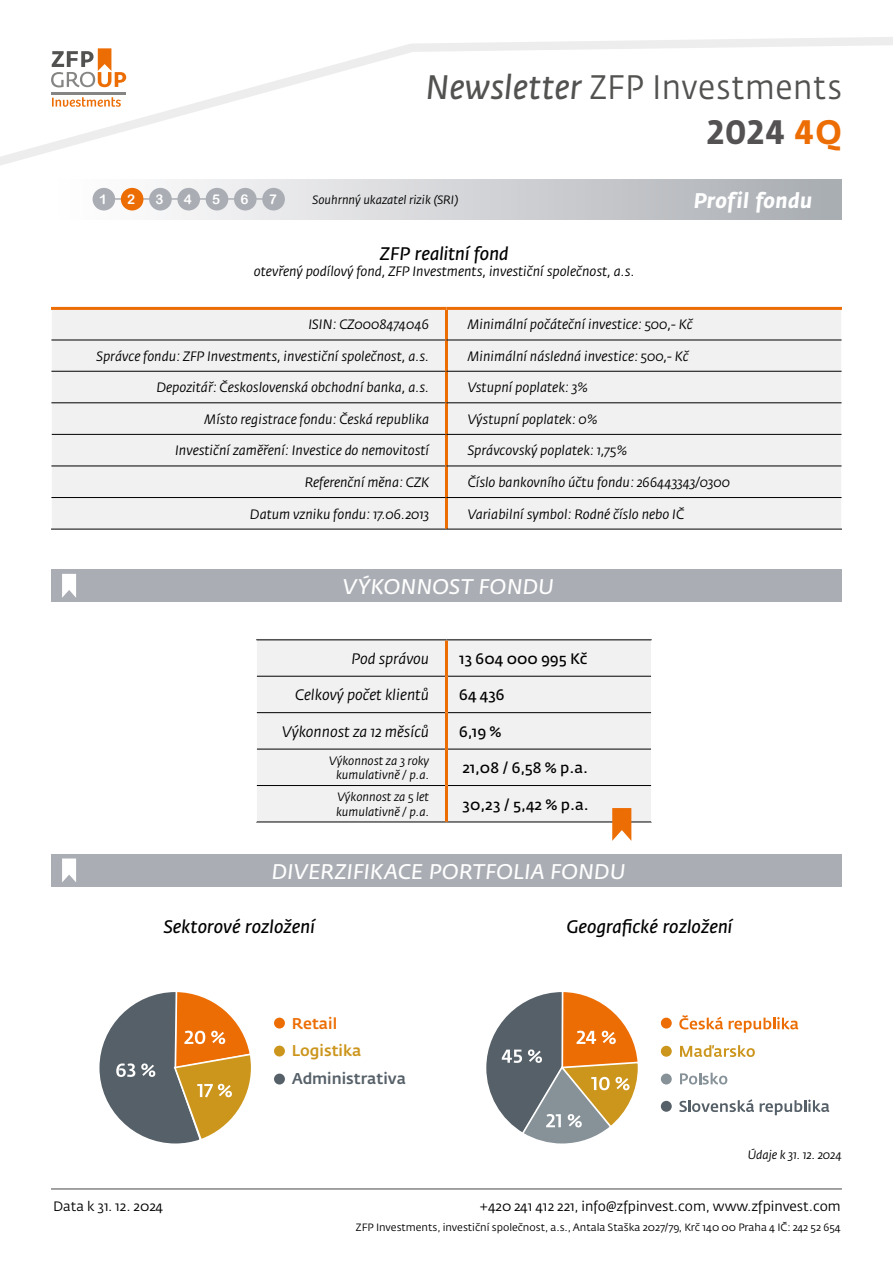
<style>
.page{position:relative;width:893px;height:1263px;background:#fff}
.page>*{position:absolute;margin:0;border:0;box-sizing:border-box;transform-origin:0 0}
.t1{font:33.6px/45px "Fedra Sans Pro";letter-spacing:.02em;color:#525251;text-align:right;scale:.93 1}
.t2{font:italic 21px "Fedra Sans Pro";letter-spacing:.02em;color:#fff}
.t3{font:italic 700 21px "Fedra Sans Pro";letter-spacing:.025em;color:#fff}
.t4{font:italic 600 18px "Fedra Sans Pro";color:#000}
.t5{font:500 15.45px "Fedra Sans Pro";color:#566068}
.t6{font:500 15.45px "Fedra Sans Pro";color:#cc961d}
.t7{font:500 15.45px "Fedra Sans Pro";color:#ed6d05}
.t8{font:15px "Fedra Sans Pro";color:#000}
.t9{font:italic 15px "Fedra Sans Pro";color:#000}
.t10{font:italic 13.5px "Fedra Sans Pro";color:#000}
.t11{font:13.5px "Fedra Sans Pro";color:#000}
.t12{font:13.5px "Arial Rounded MT Bold";color:#fff}
.t13{font:italic 12px/14.4px "Fedra Sans Pro";color:#000;text-align:center}
.t14{font:10.5px "Fedra Sans Pro";color:#000}
.s1{font-style:italic}
.s2{font-weight:700;color:#545252}
.s3{font-weight:700;color:#ed6d05}
</style>
<div class="page">
<hr style="left:51px;top:1188px;width:791px;height:2px;background:#858584">
<svg style="left:0;top:37px;width:893px;height:128px"></svg>
<hr style="left:52px;top:92px;width:74px;height:2px;background:#858584">
<svg style="left:51px;top:48px;width:75px;height:39px"></svg>
<svg style="left:52px;top:97px;width:69px;height:10px"></svg>
<div style="left:52px;top:310px;width:789px;height:219px;background:#f2f1f1"></div>
<hr style="left:51px;top:434px;width:395px;height:1px;background:#000">
<hr style="left:51px;top:434px;width:1px;height:32px;background:#fff">
<hr style="left:51px;top:466px;width:395px;height:1px;background:#000">
<hr style="left:51px;top:497px;width:395px;height:1px;background:#000">
<hr style="left:51px;top:403px;width:395px;height:1px;background:#000">
<hr style="left:51px;top:529px;width:395px;height:1px;background:#000">
<hr style="left:51px;top:340px;width:395px;height:1px;background:#000">
<hr style="left:51px;top:371px;width:395px;height:1px;background:#000">
<hr style="left:445px;top:310px;width:3px;height:30px;background:#ed6d05">
<hr style="left:445px;top:340px;width:3px;height:31px;background:#ed6d05">
<hr style="left:445px;top:371px;width:3px;height:32px;background:#ed6d05">
<hr style="left:445px;top:403px;width:3px;height:31px;background:#ed6d05">
<hr style="left:445px;top:435px;width:3px;height:31px;background:#ed6d05">
<hr style="left:445px;top:466px;width:3px;height:31px;background:#ed6d05">
<hr style="left:445px;top:498px;width:3px;height:31px;background:#ed6d05">
<hr style="left:446px;top:340px;width:395px;height:1px;background:#000">
<hr style="left:446px;top:371px;width:395px;height:1px;background:#000">
<hr style="left:446px;top:403px;width:395px;height:1px;background:#000">
<hr style="left:446px;top:434px;width:395px;height:1px;background:#000">
<hr style="left:446px;top:466px;width:395px;height:1px;background:#000">
<hr style="left:446px;top:497px;width:395px;height:1px;background:#000">
<hr style="left:446px;top:529px;width:396px;height:1px;background:#000">
<hr style="left:51px;top:307px;width:395px;height:3px;background:#ed6d05">
<hr style="left:446px;top:307px;width:396px;height:3px;background:#ed6d05">
<div style="left:51px;top:179px;width:791px;height:40px;background:linear-gradient(to right,#fff,#a9adb2)"></div>
<div style="left:51px;top:569px;width:791px;height:33px;background:#aaaeb4"></div>
<div style="left:51px;top:854px;width:791px;height:33px;background:#aaaeb4"></div>
<svg style="left:62px;top:574px;width:14px;height:24px"></svg>
<svg style="left:62px;top:858px;width:14px;height:24px"></svg>
<div style="left:257px;top:640px;width:394px;height:182px;background:#f2f1f1"></div>
<hr style="left:256px;top:639px;width:190px;height:1px;background:#525251">
<hr style="left:446px;top:639px;width:206px;height:1px;background:#525251">
<hr style="left:257px;top:712px;width:188px;height:1px;background:#000">
<hr style="left:448px;top:712px;width:203px;height:1px;background:#000">
<hr style="left:257px;top:749px;width:188px;height:1px;background:#000">
<hr style="left:448px;top:749px;width:203px;height:1px;background:#000">
<hr style="left:257px;top:785px;width:188px;height:1px;background:#000">
<hr style="left:448px;top:785px;width:203px;height:1px;background:#000">
<hr style="left:256px;top:822px;width:190px;height:1px;background:#000">
<hr style="left:446px;top:822px;width:206px;height:1px;background:#000">
<hr style="left:257px;top:676px;width:188px;height:1px;background:#000">
<hr style="left:448px;top:676px;width:203px;height:1px;background:#000">
<hr style="left:445px;top:640px;width:3px;height:36px;background:#ed6d05">
<hr style="left:445px;top:676px;width:3px;height:37px;background:#ed6d05">
<hr style="left:445px;top:713px;width:3px;height:36px;background:#ed6d05">
<hr style="left:445px;top:749px;width:3px;height:36px;background:#ed6d05">
<hr style="left:445px;top:785px;width:3px;height:37px;background:#ed6d05">
<svg style="left:612px;top:808px;width:19px;height:33px"></svg>
<div style="left:274px;top:1018px;width:11px;height:10px;background:#ed6d05;border-radius:50%"></div>
<div style="left:274px;top:1045px;width:11px;height:11px;background:#cc961d;border-radius:50%"></div>
<div style="left:274px;top:1073px;width:11px;height:11px;background:#566068;border-radius:50%"></div>
<svg style="left:99px;top:992px;width:152px;height:152px"></svg>
<div style="left:661px;top:1018px;width:11px;height:10px;background:#ed6d05;border-radius:50%"></div>
<div style="left:661px;top:1073px;width:11px;height:11px;background:#869198;border-radius:50%"></div>
<div style="left:661px;top:1101px;width:11px;height:11px;background:#566068;border-radius:50%"></div>
<div style="left:661px;top:1046px;width:11px;height:11px;background:#cc961d;border-radius:50%"></div>
<svg style="left:486px;top:992px;width:152px;height:152px"></svg>
<svg style="left:679px;top:1015px;width:44px;height:14px"></svg>
<svg style="left:729px;top:1017px;width:69px;height:16px"></svg>
<svg style="left:680px;top:1045px;width:75px;height:12px"></svg>
<svg style="left:680px;top:1073px;width:47px;height:11px"></svg>
<svg style="left:679px;top:1099px;width:75px;height:13px"></svg>
<svg style="left:760px;top:1099px;width:69px;height:16px"></svg>
<hr style="left:113px;top:198px;width:161px;height:2px;background:#aaaeb4">
<div style="left:93px;top:188px;width:22px;height:22px;background:#aaaeb4;border-radius:50%"></div>
<div style="left:121px;top:188px;width:22px;height:22px;background:#ed6d05;border-radius:50%"></div>
<div style="left:149px;top:188px;width:23px;height:22px;background:#aaaeb4;border-radius:50%"></div>
<div style="left:177px;top:188px;width:23px;height:22px;background:#aaaeb4;border-radius:50%"></div>
<div style="left:206px;top:188px;width:22px;height:22px;background:#aaaeb4;border-radius:50%"></div>
<div style="left:234px;top:188px;width:23px;height:22px;background:#aaaeb4;border-radius:50%"></div>
<div style="left:262px;top:188px;width:23px;height:22px;background:#aaaeb4;border-radius:50%"></div>
<h1 class="t1" style="left:426px;top:65px;width:449px"><span class="s1">Newsletter</span> ZFP Investments<br><span class="s2">2024</span> <span class="s3">4Q</span></h1>
<p class="t12" style="left:99px;top:191px;width:10px">1</p>
<p class="t12" style="left:127px;top:191px;width:10px">2</p>
<p class="t12" style="left:156px;top:191px;width:10px">3</p>
<p class="t12" style="left:184px;top:191px;width:10px">4</p>
<p class="t12" style="left:212px;top:191px;width:10px">5</p>
<p class="t12" style="left:240px;top:191px;width:10px">6</p>
<p class="t12" style="left:269px;top:191px;width:10px">7</p>
<p class="t13" style="left:313px;top:193px;width:147px">Souhrnný ukazatel rizik (SRI)</p>
<h3 class="t4" style="left:380px;top:240px;width:130px">ZFP realitní fond</h3>
<p class="t10" style="left:254px;top:263px;width:382px">otevřený podílový fond, ZFP Investments, investiční společnost, a.s.</p>
<h2 class="t3" style="left:694px;top:187px;width:120px">Profil fondu</h2>
<p class="t10" style="left:308px;top:316px;width:122px">ISIN: CZ0008474046</p>
<p class="t10" style="left:468px;top:316px;width:227px">Minimální počáteční investice: 500,- Kč</p>
<p class="t10" style="left:97px;top:348px;width:334px">Správce fondu: ZFP Investments, investiční společnost, a.s.</p>
<p class="t10" style="left:468px;top:348px;width:223px">Minimální následná investice: 500,- Kč</p>
<p class="t10" style="left:156px;top:379px;width:274px">Depozitář: Československá obchodní banka, a.s.</p>
<p class="t10" style="left:468px;top:379px;width:121px">Vstupní poplatek: 3%</p>
<p class="t10" style="left:205px;top:411px;width:226px">Místo registrace fondu: Česká republika</p>
<p class="t10" style="left:468px;top:411px;width:131px">Výstupní poplatek: 0%</p>
<p class="t10" style="left:175px;top:442px;width:256px">Investiční zaměření: Investice do nemovitostí</p>
<p class="t10" style="left:468px;top:442px;width:161px">Správcovský poplatek: 1,75%</p>
<p class="t10" style="left:305px;top:474px;width:126px">Referenční měna: CZK</p>
<p class="t10" style="left:468px;top:474px;width:264px">Číslo bankovního účtu fondu: 266443343/0300</p>
<p class="t10" style="left:250px;top:505px;width:181px">Datum vzniku fondu: 17.06.2013</p>
<p class="t10" style="left:468px;top:505px;width:218px">Variabilní symbol: Rodné číslo nebo IČ</p>
<h2 class="t2" style="left:343px;top:573px;width:212px">VÝKONNOST FONDU</h2>
<p class="t9" style="left:351px;top:649px;width:79px">Pod správou</p>
<p class="t8" style="left:459px;top:649px;width:130px">13 604 000 995 Kč</p>
<p class="t9" style="left:295px;top:686px;width:135px">Celkový počet klientů</p>
<p class="t8" style="left:459px;top:686px;width:47px">64 436</p>
<p class="t9" style="left:282px;top:722px;width:148px">Výkonnost za 12 měsíců</p>
<p class="t8" style="left:459px;top:722px;width:44px">6,19 %</p>
<p class="t13" style="left:329px;top:753px;width:102px">Výkonnost za 3 roky kumulativně / p.a.</p>
<p class="t8" style="left:463px;top:758px;width:127px">21,08 / 6,58 % p.a.</p>
<p class="t13" style="left:336px;top:790px;width:95px;text-align:left">Výkonnost za 5 let kumulativně / p.a.</p>
<p class="t8" style="left:463px;top:795px;width:128px">30,23 / 5,42 % p.a.</p>
<h2 class="t2" style="left:272px;top:858px;width:355px">DIVERZIFIKACE PORTFOLIA FONDU</h2>
<h3 class="t4" style="left:163px;top:914px;width:153px">Sektorové rozložení</h3>
<h3 class="t4" style="left:566px;top:914px;width:167px">Geografické rozložení</h3>
<p class="t7" style="left:292px;top:1014px;width:47px">Retail</p>
<p class="t6" style="left:292px;top:1041px;width:71px">Logistika</p>
<p class="t5" style="left:292px;top:1069px;width:116px">Administrativa</p>
<p class="t13" style="left:748px;top:1147px;width:96px">Údaje k 31. 12. 2024</p>
<p class="t11" style="left:53px;top:1198px;width:112px">Data k 31. 12. 2024</p>
<p class="t11" style="left:480px;top:1198px;width:362px">+420 241 412 221, info@zfpinvest.com, www.zfpinvest.com</p>
<p class="t14" style="left:356px;top:1220px;width:486px">ZFP Investments, investiční společnost, a.s., Antala Staška 2027/79, Krč 140 00 Praha 4 IČ: 242 52 654</p>
</div>
